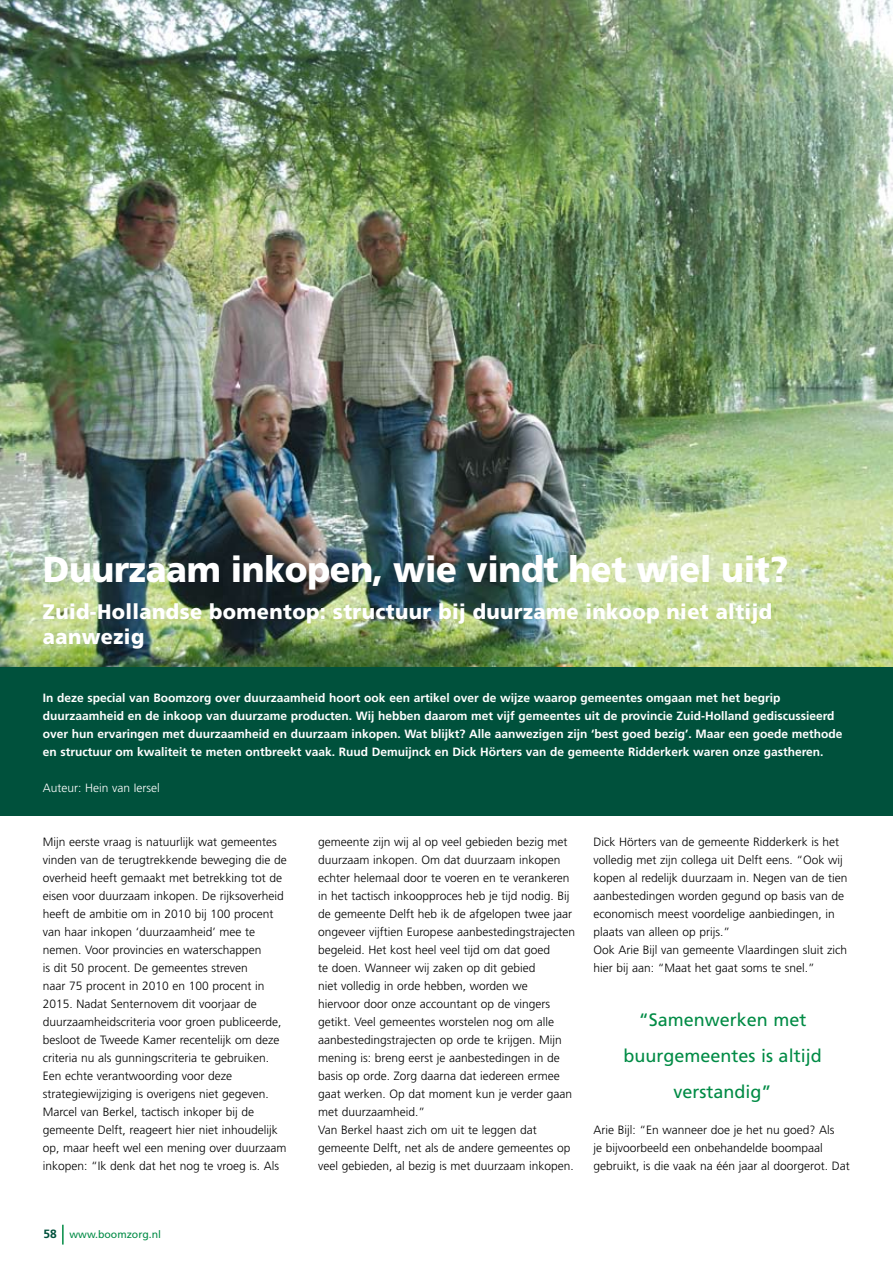
<style>
.page{position:relative;width:893px;height:1263px;background:#fff}
.page>*{position:absolute;margin:0;border:0;box-sizing:border-box;transform-origin:0 0}
.t1{font:900 36px "Frutiger";letter-spacing:-.01em;color:#fff;scale:.95 1}
.t2{font:900 21px/25.2px "Frutiger";letter-spacing:.02em;color:#fff;scale:.95 1}
.t3{font:18px/36px "Frutiger";color:#008b45;text-align:center}
.t4{font:300 12px/18px "Frutiger";color:#000}
.t5{font:700 12px/18px "Frutiger";color:#fff}
.t6{font:300 12px "Frutiger";color:#fff}
.t7{font:10.5px "Frutiger";color:#008b45}
.s1{font-weight:700;font-size:12px;color:#00513c}
</style>
<div class="page">
<svg style="left:62px;top:1225px;width:2px;height:19px"></svg>
<img style="left:0;top:0;width:893px;height:667px">
<div style="left:0;top:667px;width:893px;height:149px;background:#00513c"></div>
<h1 class="t1" style="left:43px;top:548px;width:786px">Duurzaam inkopen, wie vindt het wiel uit?</h1>
<h2 class="t2" style="left:43px;top:599px;width:769px">Zuid-Hollandse bomentop: structuur bij duurzame inkoop niet altijd aanwezig</h2>
<p class="t5" style="left:43px;top:689px;width:801px">In deze special van Boomzorg over duurzaamheid hoort ook een artikel over de wijze waarop gemeentes omgaan met het begrip duurzaamheid en de inkoop van duurzame producten. Wij hebben daarom met vijf gemeentes uit de provincie Zuid-Holland gediscussieerd over hun ervaringen met duurzaamheid en duurzaam inkopen. Wat blijkt? Alle aanwezigen zijn ‘best goed bezig’. Maar een goede methode en structuur om kwaliteit te meten ontbreekt vaak. Ruud Demuijnck en Dick Hörters van de gemeente Ridderkerk waren onze gastheren.</p>
<p class="t6" style="left:43px;top:781px;width:119px">Auteur: Hein van Iersel</p>
<p class="t4" style="left:43px;top:833px;width:245px">Mijn eerste vraag is natuurlijk wat gemeentes vinden van de terugtrekkende beweging die de overheid heeft gemaakt met betrekking tot de eisen voor duurzaam inkopen. De rijksoverheid heeft de ambitie om in 2010 bij 100 procent van haar inkopen ‘duurzaamheid’ mee te nemen. Voor provincies en waterschappen<br>is dit 50 procent. De gemeentes streven<br>naar 75 procent in 2010 en 100 procent in 2015. Nadat Senternovem dit voorjaar de duurzaamheidscriteria voor groen publiceerde, besloot de Tweede Kamer recentelijk om deze criteria nu als gunningscriteria te gebruiken.<br>Een echte verantwoording voor deze strategiewijziging is overigens niet gegeven.<br>Marcel van Berkel, tactisch inkoper bij de gemeente Delft, reageert hier niet inhoudelijk op, maar heeft wel een mening over duurzaam inkopen: “Ik denk dat het nog te vroeg is. Als</p>
<p class="t4" style="left:318px;top:833px;width:258px">gemeente zijn wij al op veel gebieden bezig met duurzaam inkopen. Om dat duurzaam inkopen echter helemaal door te voeren en te verankeren in het tactisch inkoopproces heb je tijd nodig. Bij de gemeente Delft heb ik de afgelopen twee jaar ongeveer vijftien Europese aanbestedingstrajecten begeleid. Het kost heel veel tijd om dat goed<br>te doen. Wanneer wij zaken op dit gebied<br>niet volledig in orde hebben, worden we<br>hiervoor door onze accountant op de vingers getikt. Veel gemeentes worstelen nog om alle aanbestedingstrajecten op orde te krijgen. Mijn mening is: breng eerst je aanbestedingen in de basis op orde. Zorg daarna dat iedereen ermee gaat werken. Op dat moment kun je verder gaan met duurzaamheid.”<br>Van Berkel haast zich om uit te leggen dat gemeente Delft, net als de andere gemeentes op veel gebieden, al bezig is met duurzaam inkopen.</p>
<p class="t4" style="left:593px;top:833px;width:255px">Dick Hörters van de gemeente Ridderkerk is het volledig met zijn collega uit Delft eens. “Ook wij kopen al redelijk duurzaam in. Negen van de tien aanbestedingen worden gegund op basis van de economisch meest voordelige aanbiedingen, in plaats van alleen op prijs.”<br>Ook Arie Bijl van gemeente Vlaardingen sluit zich hier bij aan: “Maat het gaat soms te snel.”</p>
<h3 class="t3" style="left:624px;top:1002px;width:200px">“Samenwerken met buurgemeentes is altijd verstandig”</h3>
<p class="t4" style="left:593px;top:1121px;width:258px">Arie Bijl: “En wanneer doe je het nu goed? Als<br>je bijvoorbeeld een onbehandelde boompaal gebruikt, is die vaak na één jaar al doorgerot. Dat</p>
<p class="t7" style="left:43px;top:1228px;width:119px"><span class="s1">58</span> www.boomzorg.nl</p>
</div>
